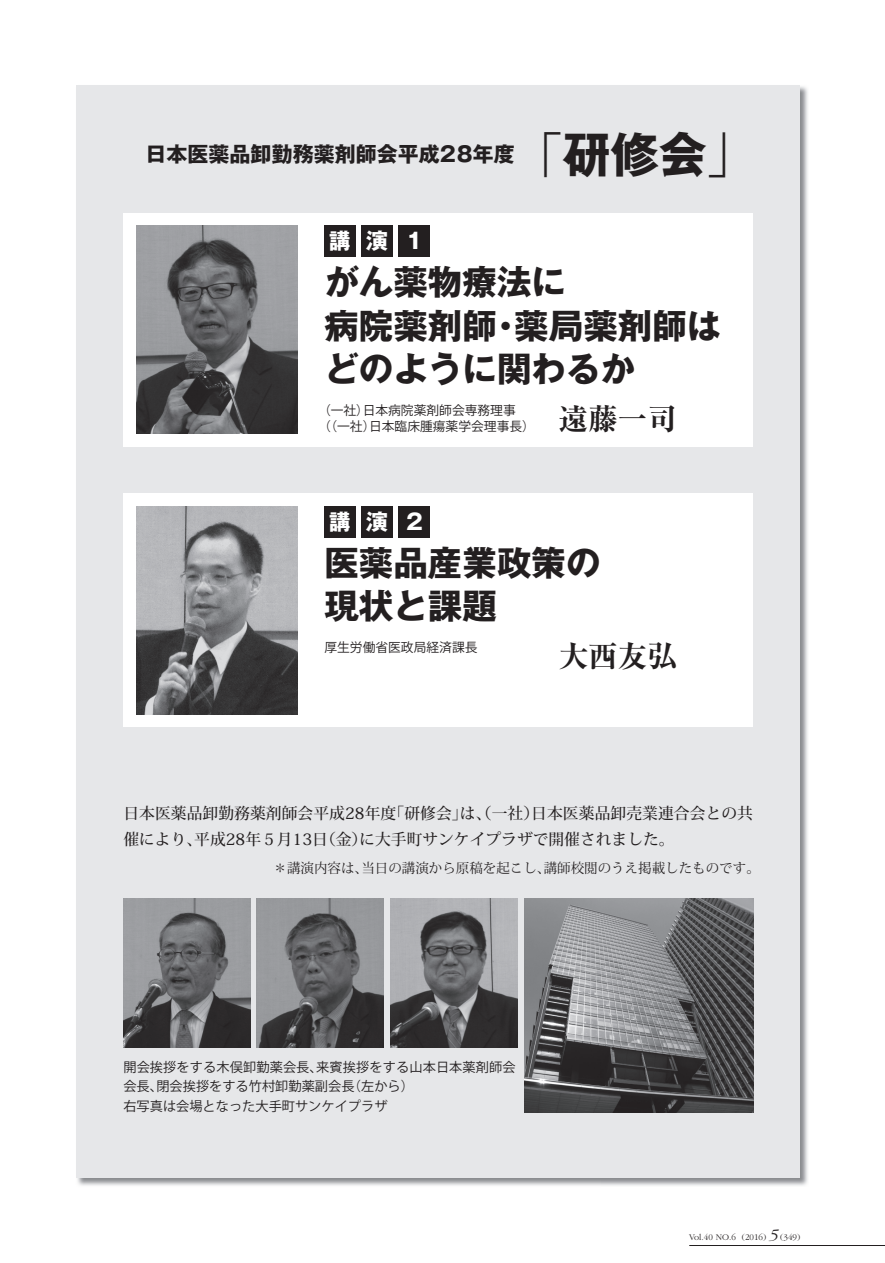
<style>
.page{position:relative;width:885px;height:1263px;background:#fff}
.page>*{position:absolute;margin:0;border:0;box-sizing:border-box;transform-origin:0 0}
.t1{font:700 48px "Gothic MB101 Pro";color:#231f20}
.t2{font:700 34.5px/43.5px "Gothic MB101 Pro";color:#231f20}
.t3{font:700 expanded 29.7px "Ryumin Pro";color:#231f20}
.t4{font:700 21.9px "Gothic MB101 Pro";letter-spacing:.7em;color:#fff}
.t5{font:700 21px "Gothic MB101 Pro";color:#231f20}
.t6{font:500 15.75px/25.5px "Koz Min Pro";letter-spacing:.005em;color:#231f20}
.t7{font:13.5px "Koz Min Pro";color:#231f20}
.t8{font:13.2px/19.5px "Koz Go Pro";color:#231f20}
.t9{font:12.75px/16.5px "Koz Go Pro";color:#231f20}
.t10{font:300 9px "Garamond";color:#231f20}
.s1{font-weight:300}
.s2{font-style:italic;font-size:16.5px}
</style>
<div class="page">
<img style="left:76px;top:85px;width:732px;height:1101px">
<div style="left:77px;top:85px;width:722px;height:1093px;background:#e6e7e9"></div>
<hr style="left:689px;top:1245px;width:195px;height:1px;background:#231f20">
<div style="left:123px;top:213px;width:630px;height:233px;background:#fff"></div>
<div style="left:123px;top:493px;width:630px;height:234px;background:#fff"></div>
<img style="left:524px;top:898px;width:229px;height:215px">
<img style="left:123px;top:898px;width:127px;height:149px">
<img style="left:257px;top:898px;width:127px;height:149px">
<img style="left:390px;top:898px;width:127px;height:149px">
<img style="left:136px;top:506px;width:162px;height:208px">
<img style="left:136px;top:225px;width:162px;height:209px">
<div style="left:324px;top:225px;width:31px;height:31px;background:#231f20"></div>
<div style="left:361px;top:225px;width:31px;height:31px;background:#231f20"></div>
<div style="left:399px;top:225px;width:31px;height:31px;background:#231f20"></div>
<div style="left:324px;top:506px;width:31px;height:31px;background:#231f20"></div>
<div style="left:361px;top:506px;width:31px;height:31px;background:#231f20"></div>
<div style="left:399px;top:506px;width:31px;height:31px;background:#231f20"></div>
<h3 class="t5" style="left:145px;top:137px;width:370px">日本医薬品卸勤務薬剤師会平成28年度</h3>
<h3 class="t4" style="left:329px;top:223px;width:98px">講演１</h3>
<h1 class="t1" style="left:514px;top:115px;width:241px"><span class="s1">「</span>研修会<span class="s1">」</span></h1>
<h2 class="t2" style="left:324px;top:256px;width:398px">がん薬物療法に<br>病院薬剤師・薬局薬剤師はどのように関わるか</h2>
<p class="t9" style="left:318px;top:402px;width:218px">（一社）日本病院薬剤師会専務理事<br>（（一社）日本臨床腫瘍薬学会理事長）</p>
<h3 class="t3" style="left:558px;top:395px;width:120px">遠藤一司</h3>
<h3 class="t4" style="left:329px;top:503px;width:95px">講演2</h3>
<h2 class="t2" style="left:324px;top:537px;width:277px">医薬品産業政策の現状と課題</h2>
<p class="t9" style="left:324px;top:639px;width:154px">厚生労働省医政局経済課長</p>
<h3 class="t3" style="left:558px;top:632px;width:120px">大西友弘</h3>
<p class="t6" style="left:123px;top:800px;width:631px">日本医薬品卸勤務薬剤師会平成28年度「研修会」は、（一社）日本医薬品卸売業連合会との共催により、平成28年５月13日（金）に大手町サンケイプラザで開催されました。</p>
<p class="t7" style="left:273px;top:858px;width:487px">＊講演内容は、当日の講演から原稿を起こし、講師校閲のうえ掲載したものです。</p>
<p class="t8" style="left:123px;top:1057px;width:394px">開会挨拶をする木俣卸勤薬会長、来賓挨拶をする山本日本薬剤師会会長、閉会挨拶をする竹村卸勤薬副会長（左から）<br>右写真は会場となった大手町サンケイプラザ</p>
<p class="t10" style="left:689px;top:1232px;width:112px">Vol.40 NO.6 (2016) <span class="s2">5</span> (349)</p>
</div>
